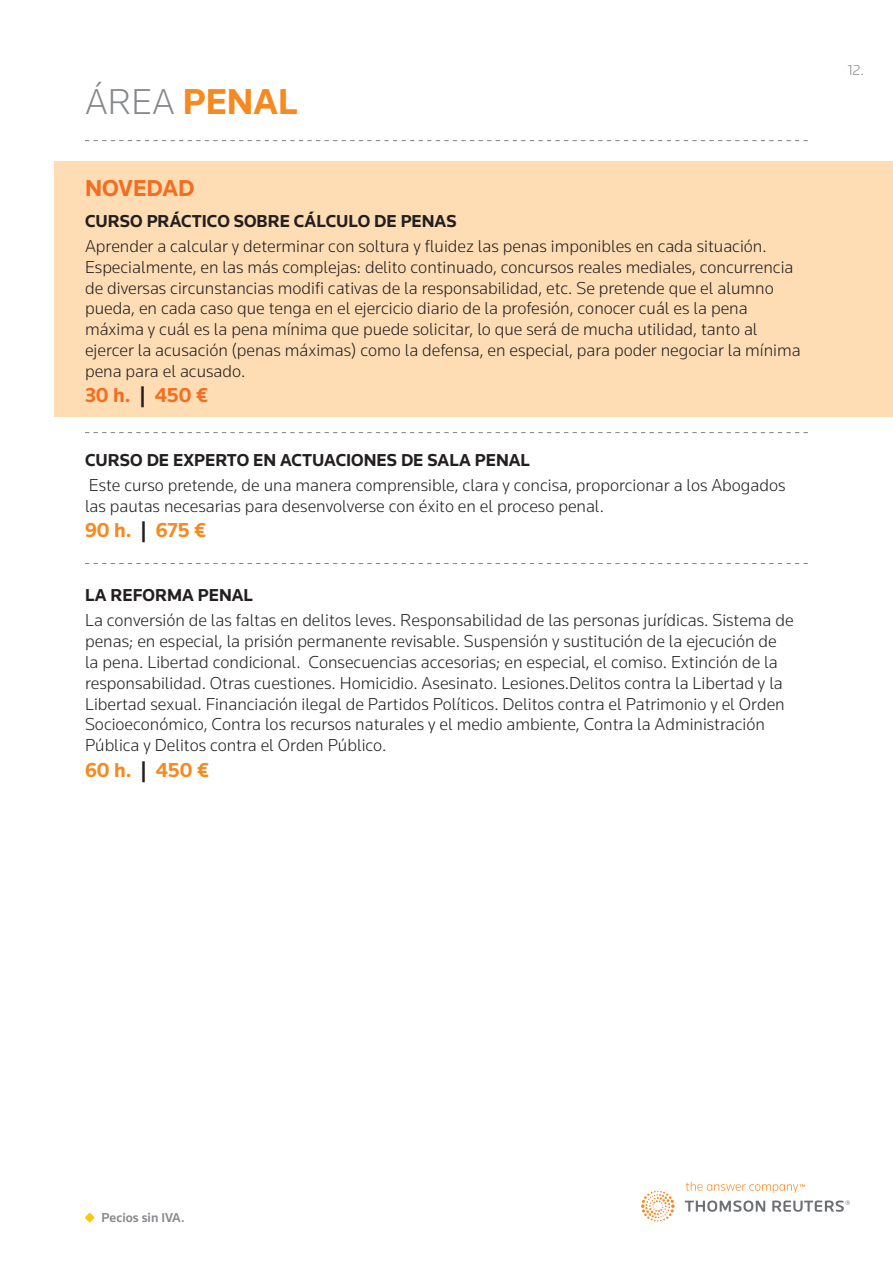
<style>
.page{position:relative;width:893px;height:1263px;background:#fff}
.page>*{position:absolute;margin:0;border:0;box-sizing:border-box;transform-origin:0 0}
.t1{font:700 37.35px "Knowledge";color:#f6891f}
.t2{font:700 23.85px "Knowledge";color:#f36e21}
.t3{font:700 20.85px "Knowledge";color:#f6891f}
.t4{font:700 20.85px "Knowledge";color:#f36e21}
.t5{font:300 18px/21px "Knowledge";color:#231f20}
.t6{font:700 18px "Knowledge";color:#231f20}
.t7{font:300 15px "Knowledge";color:#86888b}
.t8{font:500 13.5px "Knowledge";color:#86888b}
.s1{font-weight:300;color:#86888b}
.s2{color:#231f20}
</style>
<div class="page">
<svg style="left:85px;top:1213px;width:9px;height:9px"></svg>
<svg style="left:641px;top:1182px;width:209px;height:39px"></svg>
<div style="left:54px;top:162px;width:839px;height:255px;background:#feddb4"></div>
<svg style="left:85px;top:563px;width:723px;height:1px"></svg>
<svg style="left:85px;top:432px;width:723px;height:1px"></svg>
<svg style="left:85px;top:140px;width:723px;height:1px"></svg>
<h1 class="t1" style="left:85px;top:79px;width:214px"><span class="s1">ÁREA</span> PENAL</h1>
<h2 class="t2" style="left:85px;top:174px;width:111px">NOVEDAD</h2>
<p class="t6" style="left:85px;top:209px;width:373px">CURSO PRÁCTICO SOBRE CÁLCULO DE PENAS</p>
<p class="t5" style="left:85px;top:235px;width:717px">Aprender a calcular y determinar con soltura y fluidez las penas imponibles en cada situación.<br>Especialmente, en las más complejas: delito continuado, concursos reales mediales, concurrencia de diversas circunstancias modifi cativas de la responsabilidad, etc. Se pretende que el alumno pueda, en cada caso que tenga en el ejercicio diario de la profesión, conocer cuál es la pena máxima y cuál es la pena mínima que puede solicitar, lo que será de mucha utilidad, tanto al ejercer la acusación (penas máximas) como la defensa, en especial, para poder negociar la mínima pena para el acusado.</p>
<p class="t4" style="left:85px;top:383px;width:125px">30 h. <span class="s2">|</span> 450 €</p>
<p class="t6" style="left:85px;top:449px;width:446px">CURSO DE EXPERTO EN ACTUACIONES DE SALA PENAL</p>
<p class="t5" style="left:85px;top:474px;width:702px">Este curso pretende, de una manera comprensible, clara y concisa, proporcionar a los Abogados las pautas necesarias para desenvolverse con éxito en el proceso penal.</p>
<p class="t3" style="left:85px;top:517px;width:123px">90 h. <span class="s2">|</span> 675 €</p>
<p class="t6" style="left:85px;top:583px;width:169px">LA REFORMA PENAL</p>
<p class="t5" style="left:85px;top:609px;width:710px">La conversión de las faltas en delitos leves. Responsabilidad de las personas jurídicas. Sistema de penas; en especial, la prisión permanente revisable. Suspensión y sustitución de la ejecución de la pena. Libertad condicional. Consecuencias accesorias; en especial, el comiso. Extinción de la responsabilidad. Otras cuestiones. Homicidio. Asesinato. Lesiones.Delitos contra la Libertad y la Libertad sexual. Financiación ilegal de Partidos Políticos. Delitos contra el Patrimonio y el Orden Socioeconómico, Contra los recursos naturales y el medio ambiente, Contra la Administración Pública y Delitos contra el Orden Público.</p>
<p class="t3" style="left:85px;top:757px;width:126px">60 h. <span class="s2">|</span> 450 €</p>
<p class="t7" style="left:848px;top:61px;width:18px">12.</p>
<p class="t8" style="left:102px;top:1209px;width:85px">Pecios sin IVA.</p>
</div>
